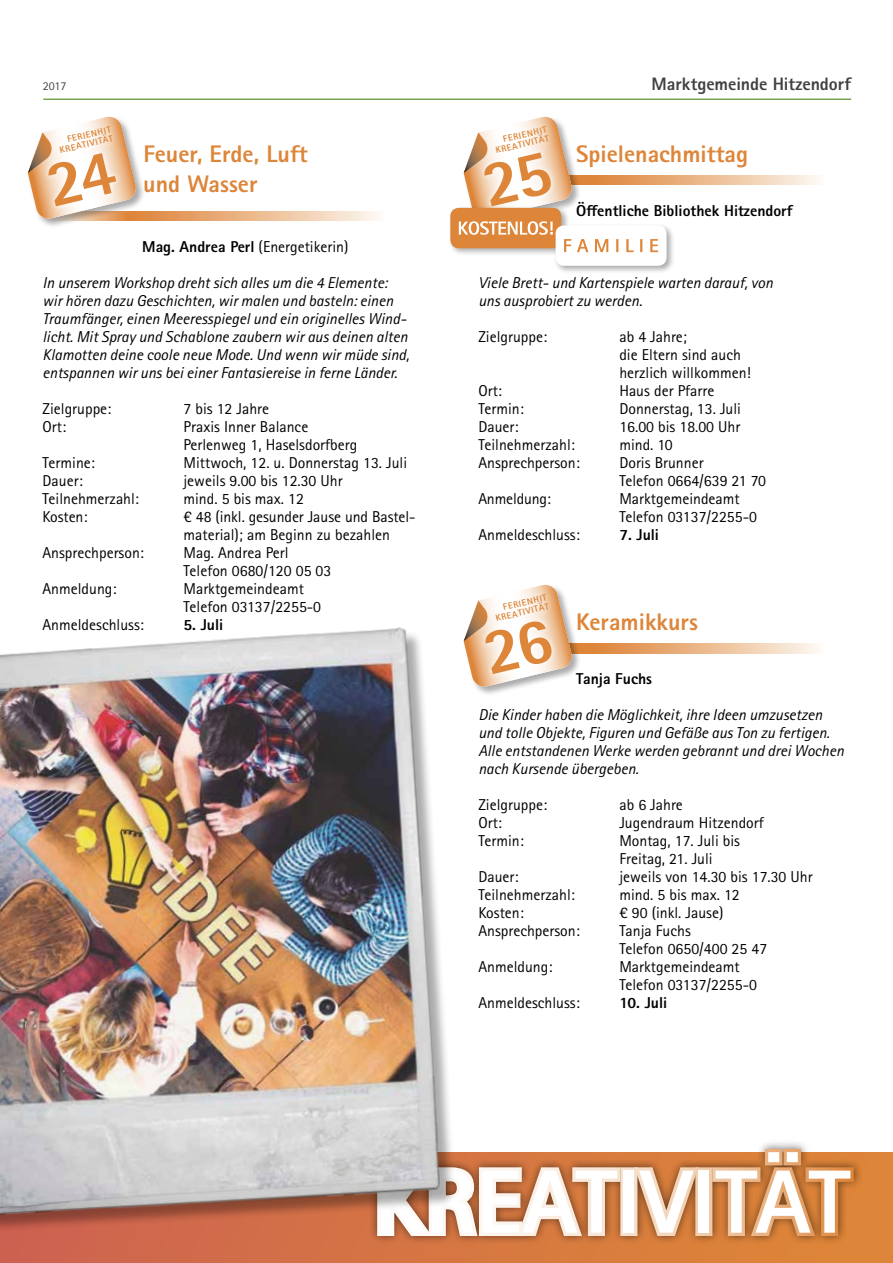
<style>
.page{position:relative;width:893px;height:1263px;background:#fff}
.page>*{position:absolute;margin:0;border:0;box-sizing:border-box;transform-origin:0 0}
.t1{font:800 90px "Rotis Sans Serif Pro";color:#fff}
.t2{font:800 24px/30px "Rotis Sans Serif Pro";color:#dd8538}
.t3{font:800 18px "Rotis Sans Serif Pro";letter-spacing:-.005em;color:#414042}
.t4{font:15.75px/18px "Rotis Sans Serif Pro";color:#000}
.t5{font:italic 15.75px/18px "Rotis Sans Serif Pro";color:#000}
.t6{font:800 15.75px "Rotis Sans Serif Pro";color:#000}
.t7{font:12px "Rotis Sans Serif Pro";color:#414042}
.t8{font:800 9px/9px "Rotis Sans Serif Pro";color:#dd8538;text-align:right}
.s1{font-weight:800}
</style>
<div class="page">
<hr style="left:43px;top:99px;width:808px;height:1px;background:#78a350">
<div style="left:0;top:1152px;width:893px;height:111px;background:linear-gradient(to right,#cd6351,#de8936)"></div>
<div style="left:368px;top:1139px;width:495px;height:106px;background:#000;opacity:.55"></div>
<svg style="left:374px;top:1164px;width:250px;height:78px;background:#cfa184"></svg>
<div style="left:620px;top:1167px;width:17px;height:69px;border:7px solid #fff"></div>
<svg style="left:630px;top:1162px;width:72px;height:77px;background:#cf9b73"></svg>
<svg style="left:709px;top:1145px;width:148px;height:96px;background:#ce8e57"></svg>
<svg style="left:658px;top:175px;width:161px;height:10px;background:#f0ccab"></svg>
<div style="left:448px;top:205px;width:122px;height:52px;background:#000;opacity:.33"></div>
<div style="left:450px;top:208px;width:111px;height:40px;background:#dd8538;border-radius:9px"></div>
<div style="left:553px;top:223px;width:122px;height:51px;background:#000;opacity:.33"></div>
<div style="left:556px;top:225px;width:110px;height:41px;background:#fff;border-radius:9px"></div>
<svg style="left:146px;top:211px;width:234px;height:10px;background:#edbf97"></svg>
<div style="left:27px;top:116px;width:119px;height:112px;background:#000;opacity:.33"></div>
<svg style="left:581px;top:643px;width:238px;height:10px;background:#ebb98c"></svg>
<div style="left:463px;top:584px;width:118px;height:112px;background:#000;opacity:.33"></div>
<img style="left:0;top:627px;width:459px;height:608px">
<svg style="left:459px;top:116px;width:199px;height:136px"></svg>
<svg style="left:28px;top:116px;width:109px;height:104px"></svg>
<svg style="left:464px;top:584px;width:109px;height:104px"></svg>
<p class="t7" style="left:43px;top:79px;width:25px">2017</p>
<p class="t3" style="left:652px;top:72px;width:201px">Marktgemeinde Hitzendorf</p>
<p class="t8" style="left:57px;top:137px;width:56px;rotate:-13deg">FERIENHIT<br>KREATIVITÄT</p>
<h2 class="t2" style="left:143px;top:139px;width:166px">Feuer, Erde, Luft und Wasser</h2>
<p class="t4" style="left:142px;top:238px;width:208px"><span class="s1">Mag. Andrea Perl</span> (Energetikerin)</p>
<p class="t5" style="left:43px;top:274px;width:368px">In unserem Workshop dreht sich alles um die 4 Elemente: wir hören dazu Geschichten, wir malen und basteln: einen Traumfänger, einen Meeresspiegel und ein originelles Wind&shy;licht. Mit Spray und Schablone zaubern wir aus deinen alten Klamotten deine coole neue Mode. Und wenn wir müde sind, entspannen wir uns bei einer Fantasiereise in ferne Länder.</p>
<p class="t4" style="left:43px;top:400px;width:70px">Zielgruppe:</p>
<p class="t4" style="left:184px;top:400px;width:87px">7 bis 12 Jahre</p>
<p class="t4" style="left:43px;top:418px;width:25px">Ort:</p>
<p class="t4" style="left:184px;top:418px;width:175px">Praxis Inner Balance<br>Perlenweg 1, Haselsdorfberg</p>
<p class="t4" style="left:43px;top:454px;width:54px">Termine:</p>
<p class="t4" style="left:184px;top:454px;width:225px">Mittwoch, 12. u. Donnerstag 13. Juli</p>
<p class="t4" style="left:43px;top:472px;width:42px">Dauer:</p>
<p class="t4" style="left:184px;top:472px;width:161px">jeweils 9.00 bis 12.30 Uhr</p>
<p class="t4" style="left:43px;top:490px;width:98px">Teilnehmerzahl:</p>
<p class="t4" style="left:184px;top:490px;width:122px">mind. 5 bis max. 12</p>
<p class="t4" style="left:43px;top:508px;width:46px">Kosten:</p>
<p class="t4" style="left:184px;top:508px;width:234px">€ 48 (inkl. gesunder Jause und Bastel&shy;material); am Beginn zu bezahlen</p>
<p class="t4" style="left:43px;top:544px;width:103px">Ansprechperson:</p>
<p class="t4" style="left:184px;top:544px;width:149px">Mag. Andrea Perl<br>Telefon 0680/120 05 03</p>
<p class="t4" style="left:43px;top:580px;width:76px">Anmeldung:</p>
<p class="t4" style="left:184px;top:580px;width:139px">Marktgemeindeamt<br>Telefon 03137/2255-0</p>
<p class="t4" style="left:43px;top:616px;width:103px">Anmeldeschluss:</p>
<p class="t6" style="left:184px;top:615px;width:41px">5. Juli</p>
<p class="t8" style="left:493px;top:137px;width:56px;rotate:-13deg">FERIENHIT<br>KREATIVITÄT</p>
<h2 class="t2" style="left:576px;top:139px;width:173px">Spielenachmittag</h2>
<p class="t6" style="left:576px;top:201px;width:218px">Öffentliche Bibliothek Hitzendorf</p>
<p class="t5" style="left:478px;top:274px;width:296px">Viele Brett- und Kartenspiele warten darauf, von uns ausprobiert zu werden.</p>
<p class="t4" style="left:478px;top:328px;width:70px">Zielgruppe:</p>
<p class="t4" style="left:619px;top:328px;width:133px">ab 4 Jahre;<br>die Eltern sind auch herzlich willkommen!</p>
<p class="t4" style="left:478px;top:382px;width:25px">Ort:</p>
<p class="t4" style="left:619px;top:382px;width:97px">Haus der Pfarre</p>
<p class="t4" style="left:478px;top:400px;width:47px">Termin:</p>
<p class="t4" style="left:619px;top:400px;width:123px">Donnerstag, 13. Juli</p>
<p class="t4" style="left:478px;top:418px;width:42px">Dauer:</p>
<p class="t4" style="left:619px;top:418px;width:123px">16.00 bis 18.00 Uhr</p>
<p class="t4" style="left:478px;top:436px;width:98px">Teilnehmerzahl:</p>
<p class="t4" style="left:619px;top:436px;width:55px">mind. 10</p>
<p class="t4" style="left:478px;top:454px;width:103px">Ansprechperson:</p>
<p class="t4" style="left:619px;top:454px;width:148px">Doris Brunner<br>Telefon 0664/639 21 70</p>
<p class="t4" style="left:478px;top:490px;width:74px">Anmeldung:</p>
<p class="t4" style="left:619px;top:490px;width:139px">Marktgemeindeamt<br>Telefon 03137/2255-0</p>
<p class="t4" style="left:478px;top:526px;width:103px">Anmeldeschluss:</p>
<p class="t6" style="left:619px;top:525px;width:41px">7. Juli</p>
<p class="t8" style="left:493px;top:605px;width:56px;rotate:-13deg">FERIENHIT<br>KREATIVITÄT</p>
<h2 class="t2" style="left:576px;top:607px;width:123px">Keramikkurs</h2>
<p class="t6" style="left:576px;top:669px;width:77px">Tanja Fuchs</p>
<p class="t5" style="left:478px;top:706px;width:367px">Die Kinder haben die Möglichkeit, ihre Ideen umzusetzen und tolle Objekte, Figuren und Gefäße aus Ton zu fertigen.<br>Alle entstandenen Werke werden gebrannt und drei Wochen nach Kursende übergeben.</p>
<p class="t4" style="left:478px;top:796px;width:70px">Zielgruppe:</p>
<p class="t4" style="left:619px;top:796px;width:65px">ab 6 Jahre</p>
<p class="t4" style="left:478px;top:814px;width:25px">Ort:</p>
<p class="t4" style="left:619px;top:814px;width:146px">Jugendraum Hitzendorf</p>
<p class="t4" style="left:478px;top:832px;width:47px">Termin:</p>
<p class="t4" style="left:619px;top:832px;width:122px">Montag, 17. Juli bis<br>Freitag, 21. Juli</p>
<p class="t4" style="left:478px;top:868px;width:42px">Dauer:</p>
<p class="t4" style="left:619px;top:868px;width:195px">jeweils von 14.30 bis 17.30 Uhr</p>
<p class="t4" style="left:478px;top:886px;width:98px">Teilnehmerzahl:</p>
<p class="t4" style="left:619px;top:886px;width:122px">mind. 5 bis max. 12</p>
<p class="t4" style="left:478px;top:904px;width:47px">Kosten:</p>
<p class="t4" style="left:619px;top:904px;width:106px">€ 90 (inkl. Jause)</p>
<p class="t4" style="left:478px;top:922px;width:103px">Ansprechperson:</p>
<p class="t4" style="left:619px;top:922px;width:149px">Tanja Fuchs<br>Telefon 0650/400 25 47</p>
<p class="t4" style="left:478px;top:958px;width:76px">Anmeldung:</p>
<p class="t4" style="left:619px;top:958px;width:139px">Marktgemeindeamt<br>Telefon 03137/2255-0</p>
<p class="t4" style="left:478px;top:994px;width:103px">Anmeldeschluss:</p>
<p class="t6" style="left:619px;top:993px;width:49px">10. Juli</p>
<h1 class="t1" style="left:374px;top:1145px;width:478px">KREATIVITÄT</h1>
</div>
